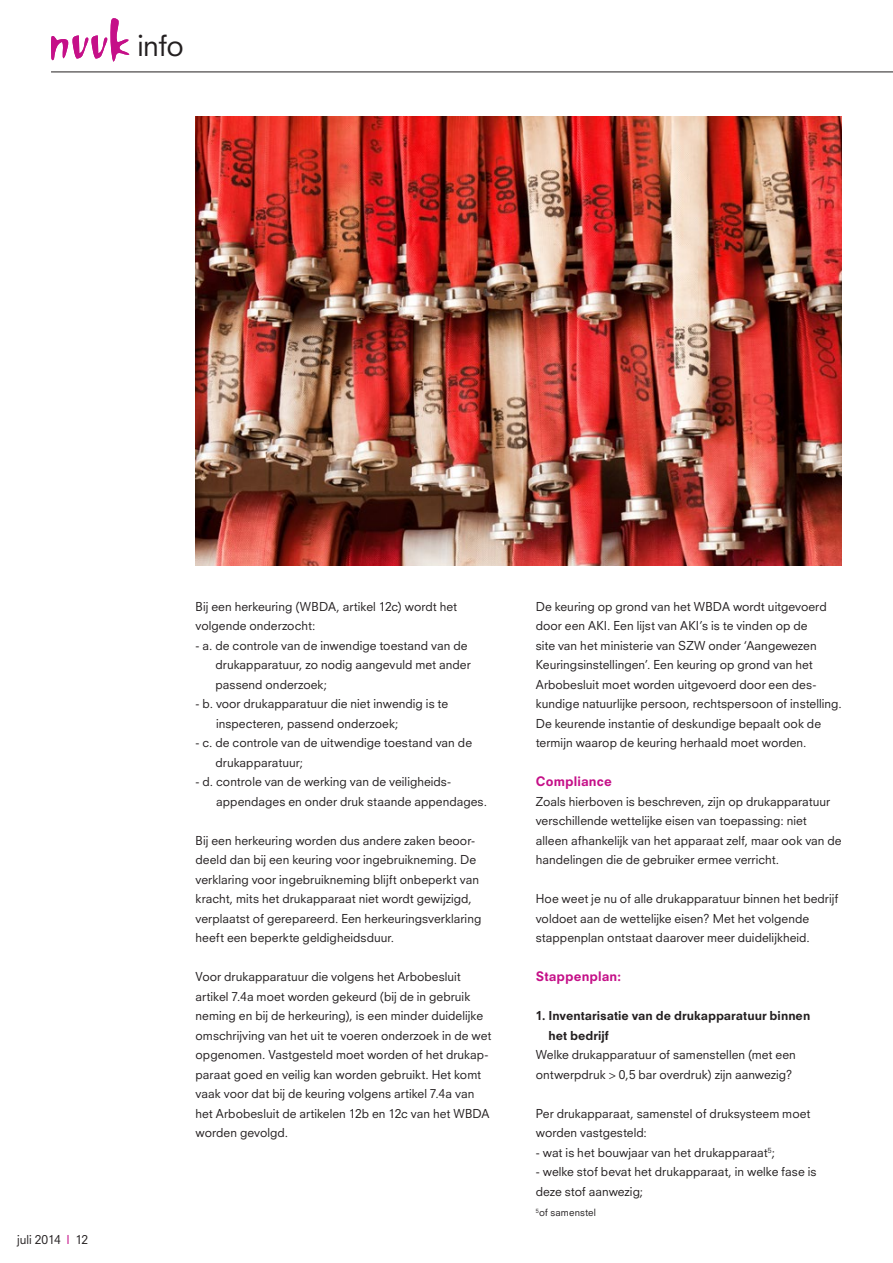
<style>
.page{position:relative;width:893px;height:1263px;background:#fff}
.page>*{position:absolute;margin:0;border:0;box-sizing:border-box;transform-origin:0 0}
.t1{font:28.5px "Neuzeit SLT Std";color:#231f20}
.t2{font:800 12.75px "Neuzeit SLT Std";letter-spacing:.01em;color:#c51088}
.t3{font:12px/19.5px "Neuzeit SLT Std";letter-spacing:.005em;color:#231f20}
.t4{font:800 12px/19.5px "Neuzeit SLT Std";color:#231f20}
.t5{font:9.75px "Neuzeit SLT Std";letter-spacing:.01em;color:#231f20}
.s1{color:#c51088}
</style>
<div class="page">
<img style="left:196px;top:117px;width:646px;height:448px">
<hr style="left:51px;top:72px;width:842px;height:1px;background:#231f20">
<svg style="left:51px;top:18px;width:78px;height:44px"></svg>
<h1 class="t1" style="left:137px;top:28px;width:48px">info</h1>
<p class="t3" style="left:17px;top:1229px;width:73px">juli 2014 <span class="s1">I</span> 12</p>
<p class="t3" style="left:196px;top:596px;width:263px">Bij een herkeuring (WBDA, artikel 12c) wordt het volgende onderzocht:</p>
<p class="t3" style="left:216px;top:635px;width:257px;text-indent:-20px">- a. de controle van de inwendige toestand van de drukapparatuur, zo nodig aangevuld met ander passend onderzoek;</p>
<p class="t3" style="left:216px;top:694px;width:234px;text-indent:-20px">- b. voor drukapparatuur die niet inwendig is te inspecteren, passend onderzoek;</p>
<p class="t3" style="left:216px;top:733px;width:258px;text-indent:-20px">- c. de controle van de uitwendige toestand van de drukapparatuur;</p>
<p class="t3" style="left:216px;top:772px;width:272px;text-indent:-21px">- d. controle van de werking van de veiligheids&shy;appendages en onder druk staande appendages.</p>
<p class="t3" style="left:196px;top:830px;width:287px">Bij een herkeuring worden dus andere zaken beoor&shy;deeld dan bij een keuring voor ingebruikneming. De verklaring voor ingebruikneming blijft onbeperkt van kracht, mits het drukapparaat niet wordt gewijzigd, verplaatst of gerepareerd. Een herkeuringsverklaring heeft een beperkte geldigheidsduur.</p>
<p class="t3" style="left:196px;top:967px;width:297px">Voor drukapparatuur die volgens het Arbobesluit artikel 7.4a moet worden gekeurd (bij de in gebruik neming en bij de herkeuring), is een minder duidelijke omschrijving van het uit te voeren onderzoek in de wet opgenomen. Vastgesteld moet worden of het drukap&shy;paraat goed en veilig kan worden gebruikt. Het komt vaak voor dat bij de keuring volgens artikel 7.4a van het Arbobesluit de artikelen 12b en 12c van het WBDA worden gevolgd.</p>
<p class="t3" style="left:536px;top:596px;width:308px">De keuring op grond van het WBDA wordt uitgevoerd door een AKI. Een lijst van AKI’s is te vinden op de<br>site van het ministerie van SZW onder ‘Aangewezen Keuringsinstellingen’. Een keuring op grond van het Arbobesluit moet worden uitgevoerd door een des&shy;kundige natuurlijke persoon, rechtspersoon of instelling.<br>De keurende instantie of deskundige bepaalt ook de termijn waarop de keuring herhaald moet worden.</p>
<p class="t2" style="left:536px;top:773px;width:78px">Compliance</p>
<p class="t3" style="left:536px;top:791px;width:307px">Zoals hierboven is beschreven, zijn op drukapparatuur verschillende wettelijke eisen van toepassing: niet alleen afhankelijk van het apparaat zelf, maar ook van de handelingen die de gebruiker ermee verricht.</p>
<p class="t3" style="left:536px;top:889px;width:304px">Hoe weet je nu of alle drukapparatuur binnen het bedrijf voldoet aan de wettelijke eisen? Met het volgende stappenplan ontstaat daarover meer duidelijkheid.</p>
<p class="t2" style="left:536px;top:968px;width:87px">Stappenplan:</p>
<p class="t4" style="left:548px;top:1006px;width:263px;text-indent:-13px">1. I nventarisatie van de drukapparatuur binnen het bedrijf</p>
<p class="t3" style="left:536px;top:1045px;width:262px">Welke drukapparatuur of samenstellen (met een ontwerpdruk &gt; 0,5 bar overdruk) zijn aanwezig?</p>
<p class="t3" style="left:536px;top:1103px;width:276px">Per drukapparaat, samenstel of druksysteem moet worden vastgesteld:</p>
<p class="t3" style="left:536px;top:1142px;width:241px">- wat is het bouwjaar van het drukapparaat<sup>5</sup>;</p>
<p class="t3" style="left:536px;top:1162px;width:282px">- welke stof bevat het drukapparaat, in welke fase is deze stof aanwezig;</p>
<p class="t5" style="left:536px;top:1207px;width:62px"><sup>5</sup>of samenstel</p>
</div>
